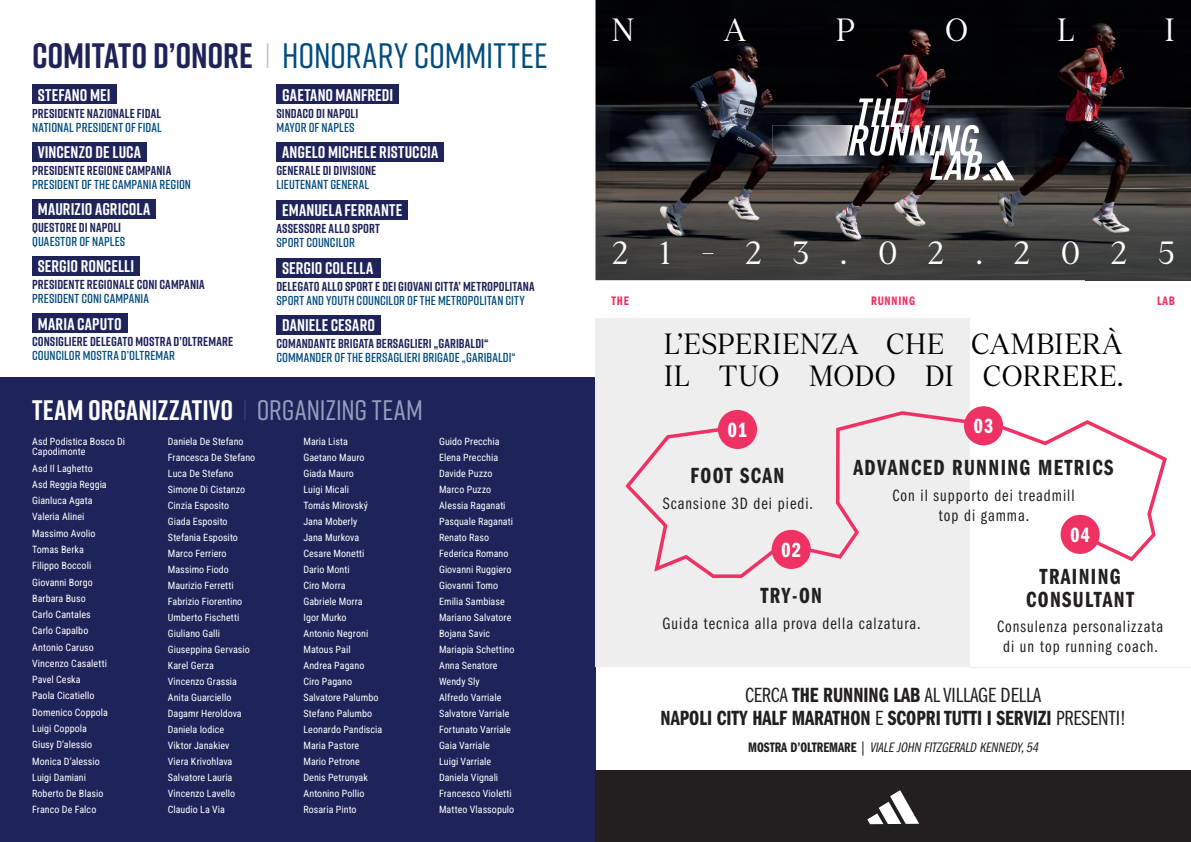
<style>
.page{position:relative;width:1191px;height:842px;background:#fff}
.page>*{position:absolute;margin:0;border:0;box-sizing:border-box;transform-origin:0 0}
.t1{font:500 35.3px "Rift";letter-spacing:-.005em;color:#014c7e}
.t2{font:300 31.2px "Denton";letter-spacing:.955em;color:#fff}
.t3{font:300 28.4px/31.2px "Denton";letter-spacing:.015em;color:#000001}
.t4{font:700 28.2px "Rift";letter-spacing:.01em;color:#fff}
.t5{font:22.7px/22.7px "ITC Franklin Gothic Std Dm Cp";letter-spacing:.06em;color:#231f20;text-align:center}
.t6{font:21.3px "ITC Franklin Gothic Std Dm Cp";color:#231f20}
.t7{font:21.3px "ITC Franklin Gothic Std Bk Cp";color:#231f20}
.t8{font:21.3px "ITC Franklin Gothic Std Dm Cp";letter-spacing:.06em;color:#fff}
.t9{font:17px/19.9px "ITC Franklin Gothic Std Bk Cp";letter-spacing:.06em;color:#231f20;text-align:center}
.t10{font:700 16.9px "Rift";letter-spacing:.005em;color:#fff}
.t11{font:italic 14.2px "ITC Franklin Gothic Std Bk Cp";color:#231f20}
.t12{font:700 13px "Rift";letter-spacing:.01em;color:#1e245a}
.t13{font:600 13px "Rift";letter-spacing:.005em;color:#014c7e}
.t14{font:12.8px "ITC Franklin Gothic Std Dm Cp";letter-spacing:.06em;color:#ef3163}
.t15{font:10px/16px "Roboto Condensed";letter-spacing:.005em;color:#fff}
.s1{font-weight:700;color:#1e245a}
.s2{font-weight:300;color:#bebdcf}
.s3{font-weight:300;color:#42426f}
.s4{font-weight:500;color:#959ebc}
.s5{font-family:"ITC Franklin Gothic Std Dm Cp"}
.s6{font-family:"ITC Franklin Gothic Std Bk Cp"}
.s7{font-family:"ITC Franklin Gothic Std Dm Cp";font-style:normal}
.s8{font-style:normal}
</style>
<div class="page">
<div style="left:32px;top:85px;width:84px;height:19px;background:#1e245a"></div>
<div style="left:276px;top:85px;width:123px;height:19px;background:#1e245a"></div>
<div style="left:32px;top:142px;width:115px;height:20px;background:#1e245a"></div>
<div style="left:276px;top:142px;width:168px;height:20px;background:#1e245a"></div>
<div style="left:32px;top:199px;width:124px;height:20px;background:#1e245a"></div>
<div style="left:276px;top:200px;width:132px;height:20px;background:#1e245a"></div>
<div style="left:276px;top:258px;width:105px;height:20px;background:#1e245a"></div>
<div style="left:276px;top:315px;width:105px;height:20px;background:#1e245a"></div>
<div style="left:32px;top:256px;width:108px;height:20px;background:#1e245a"></div>
<div style="left:32px;top:313px;width:96px;height:20px;background:#1e245a"></div>
<div style="left:0;top:377px;width:595px;height:465px;background:#1e245a"></div>
<img style="left:595px;top:1px;width:596px;height:279px">
<div style="left:595px;top:318px;width:374px;height:349px;background:#edeeed"></div>
<div style="left:595px;top:771px;width:596px;height:71px;background:#231f20"></div>
<div style="left:718px;top:410px;width:39px;height:39px;background:#ef3163;border-radius:50%"></div>
<div style="left:771px;top:530px;width:39px;height:39px;background:#ef3163;border-radius:50%"></div>
<div style="left:964px;top:406px;width:39px;height:39px;background:#ef3163;border-radius:50%"></div>
<svg style="left:625px;top:425px;width:155px;height:153px"></svg>
<svg style="left:802px;top:409px;width:171px;height:152px"></svg>
<svg style="left:993px;top:418px;width:174px;height:144px"></svg>
<svg style="left:867px;top:790px;width:52px;height:34px"></svg>
<img style="left:772px;top:125px;width:77px;height:30px">
<svg style="left:849px;top:98px;width:165px;height:82px"></svg>
<hr style="left:969px;top:667px;width:222px;height:1px;background:#edeeed">
<hr style="left:595px;top:0;width:596px;height:1px;background:#231f20">
<h1 class="t1" style="left:32px;top:30px;width:517px"><span class="s1">COMITATO D’ONORE</span> <span class="s2">I</span> HONORARY COMMITTEE</h1>
<h3 class="t10" style="left:38px;top:83px;width:74px">STEFANO MEI</h3>
<h3 class="t12" style="left:32px;top:104px;width:130px">PRESIDENTE NAZIONALE FIDAL</h3>
<h3 class="t13" style="left:32px;top:118px;width:131px">NATIONAL PRESIDENT OF FIDAL</h3>
<h3 class="t10" style="left:282px;top:83px;width:113px">GAETANO MANFREDI</h3>
<h3 class="t12" style="left:276px;top:104px;width:83px">SINDACO DI NAPOLI</h3>
<h3 class="t13" style="left:276px;top:118px;width:80px">MAYOR OF NAPLES</h3>
<h3 class="t10" style="left:38px;top:140px;width:105px">VINCENZO DE LUCA</h3>
<h3 class="t12" style="left:32px;top:161px;width:140px">PRESIDENTE REGIONE CAMPANIA</h3>
<h3 class="t13" style="left:32px;top:176px;width:160px">PRESIDENT OF THE CAMPANIA REGION</h3>
<h3 class="t10" style="left:282px;top:140px;width:158px">ANGELO MICHELE RISTUCCIA</h3>
<h3 class="t12" style="left:276px;top:161px;width:101px">GENERALE DI DIVISIONE</h3>
<h3 class="t13" style="left:276px;top:176px;width:94px">LIEUTENANT GENERAL</h3>
<h3 class="t10" style="left:38px;top:197px;width:114px">MAURIZIO AGRICOLA</h3>
<h3 class="t12" style="left:32px;top:218px;width:90px">QUESTORE DI NAPOLI</h3>
<h3 class="t13" style="left:32px;top:232px;width:95px">QUAESTOR OF NAPLES</h3>
<h3 class="t10" style="left:282px;top:198px;width:122px">EMANUELA FERRANTE</h3>
<h3 class="t12" style="left:276px;top:219px;width:105px">ASSESSORE ALLO SPORT</h3>
<h3 class="t13" style="left:276px;top:233px;width:80px">SPORT COUNCILOR</h3>
<h3 class="t10" style="left:282px;top:256px;width:93px">SERGIO COLELLA</h3>
<h3 class="t12" style="left:276px;top:277px;width:260px">DELEGATO ALLO SPORT E DEI GIOVANI CITTA’ METROPOLITANA</h3>
<h3 class="t13" style="left:276px;top:291px;width:250px">SPORT AND YOUTH COUNCILOR OF THE METROPOLITAN CITY</h3>
<h3 class="t10" style="left:282px;top:313px;width:94px">DANIELE CESARO</h3>
<h3 class="t12" style="left:276px;top:334px;width:214px">COMANDANTE BRIGATA BERSAGLIERI „GARIBALDI“</h3>
<h3 class="t13" style="left:276px;top:348px;width:240px">COMMANDER OF THE BERSAGLIERI BRIGADE „GARIBALDI“</h3>
<h3 class="t10" style="left:38px;top:254px;width:98px">SERGIO RONCELLI</h3>
<h3 class="t12" style="left:32px;top:275px;width:174px">PRESIDENTE REGIONALE CONI CAMPANIA</h3>
<h3 class="t13" style="left:32px;top:289px;width:118px">PRESIDENT CONI CAMPANIA</h3>
<h3 class="t10" style="left:38px;top:312px;width:85px">MARIA CAPUTO</h3>
<h3 class="t12" style="left:32px;top:332px;width:203px">CONSIGLIERE DELEGATO MOSTRA D’OLTREMARE</h3>
<h3 class="t13" style="left:32px;top:346px;width:144px">COUNCILOR MOSTRA D’OLTREMAR</h3>
<h3 class="t4" style="left:32px;top:390px;width:392px">TEAM ORGANIZZATIVO <span class="s3">I</span> <span class="s4">ORGANIZING TEAM</span></h3>
<p class="t15" style="left:32px;top:436px;width:94px;line-height:10.6px">Asd Podistica Bosco Di<br>Capodimonte</p>
<p class="t15" style="left:32px;top:460px;width:77px;line-height:16.3px">Asd Il Laghetto<br>Asd Reggia Reggia<br>Gianluca Agata<br>Valeria Alinei<br>Massimo Avolio<br>Tomas Berka<br>Filippo Boccoli<br>Giovanni Borgo<br>Barbara Buso<br>Carlo Cantales<br>Carlo Capalbo<br>Antonio Caruso<br>Vincenzo Casaletti<br>Pavel Ceska<br>Paola Cicatiello<br>Domenico Coppola<br>Luigi Coppola<br>Giusy D’alessio<br>Monica D’alessio<br>Luigi Damiani<br>Roberto De Blasio<br>Franco De Falco</p>
<p class="t15" style="left:168px;top:433px;width:89px">Daniela De Stefano<br>Francesca De Stefano<br>Luca De Stefano<br>Simone Di Cistanzo<br>Cinzia Esposito<br>Giada Esposito<br>Stefania Esposito<br>Marco Ferriero<br>Massimo Fiodo<br>Maurizio Ferretti<br>Fabrizio Fiorentino<br>Umberto Fischetti<br>Giuliano Galli<br>Giuseppina Gervasio<br>Karel Gerza<br>Vincenzo Grassia<br>Anita Guarciello<br>Dagamr Heroldova<br>Daniela Iodice<br>Viktor Janakiev<br>Viera Krivohlava<br>Salvatore Lauria<br>Vincenzo Lavello<br>Claudio La Via</p>
<p class="t15" style="left:303px;top:433px;width:80px">Maria Lista<br>Gaetano Mauro<br>Giada Mauro<br>Luigi Micali<br>Tomás Mirovský<br>Jana Moberly<br>Jana Murkova<br>Cesare Monetti<br>Dario Monti<br>Ciro Morra<br>Gabriele Morra<br>Igor Murko<br>Antonio Negroni<br>Matous Pail<br>Andrea Pagano<br>Ciro Pagano<br>Salvatore Palumbo<br>Stefano Palumbo<br>Leonardo Pandiscia<br>Maria Pastore<br>Mario Petrone<br>Denis Petrunyak<br>Antonino Pollio<br>Rosaria Pinto</p>
<p class="t15" style="left:439px;top:433px;width:77px">Guido Precchia<br>Elena Precchia<br>Davide Puzzo<br>Marco Puzzo<br>Alessia Raganati<br>Pasquale Raganati<br>Renato Raso<br>Federica Romano<br>Giovanni Ruggiero<br>Giovanni Tomo<br>Emilia Sambiase<br>Mariano Salvatore<br>Bojana Savic<br>Mariapia Schettino<br>Anna Senatore<br>Wendy Sly<br>Alfredo Varriale<br>Salvatore Varriale<br>Fortunato Varriale<br>Gaia Varriale<br>Luigi Varriale<br>Daniela Vignali<br>Francesco Violetti<br>Matteo Vlassopulo</p>
<h2 class="t2" style="left:611px;top:11px;width:25px">N</h2>
<h2 class="t2" style="left:723px;top:11px;width:24px">A</h2>
<h2 class="t2" style="left:835px;top:11px;width:21px">P</h2>
<h2 class="t2" style="left:945px;top:11px;width:25px">O</h2>
<h2 class="t2" style="left:1057px;top:11px;width:19px">L</h2>
<h2 class="t2" style="left:1164px;top:11px;width:12px">I</h2>
<h2 class="t2" style="left:611px;top:234px;width:565px">21-23.02.2025</h2>
<p class="t14" style="left:611px;top:294px;width:19px">THE</p>
<p class="t14" style="left:871px;top:294px;width:45px">RUNNING</p>
<p class="t14" style="left:1157px;top:294px;width:19px">LAB</p>
<h3 class="t3" style="left:664px;top:328px;width:462px">L’ESPERIENZA CHE CAMBIERÀ<br>IL TUO MODO DI CORRERE.</h3>
<h3 class="t8" style="left:728px;top:418px;width:21px">01</h3>
<h3 class="t5" style="left:690px;top:464px;width:95px">FOOT SCAN</h3>
<h3 class="t9" style="left:663px;top:493px;width:152px">Scansione 3D dei piedi.</h3>
<h3 class="t8" style="left:781px;top:538px;width:21px">02</h3>
<h3 class="t5" style="left:760px;top:584px;width:63px">TRY-ON</h3>
<h3 class="t9" style="left:662px;top:613px;width:259px">Guida tecnica alla prova della calzatura.</h3>
<h3 class="t8" style="left:973px;top:414px;width:21px">03</h3>
<h3 class="t5" style="left:853px;top:457px;width:261px">ADVANCED RUNNING METRICS</h3>
<h3 class="t9" style="left:892px;top:486px;width:184px">Con il supporto dei treadmill top di gamma.</h3>
<h3 class="t8" style="left:1070px;top:523px;width:21px">04</h3>
<h3 class="t5" style="left:1026px;top:565px;width:110px">TRAINING<br>CONSULTANT</h3>
<h3 class="t9" style="left:997px;top:617px;width:167px">Consulenza personalizzata di un top running coach.</h3>
<h3 class="t7" style="left:745px;top:683px;width:297px">CERCA <span class="s5">THE RUNNING LAB</span> AL VILLAGE DELLA</h3>
<h3 class="t6" style="left:660px;top:706px;width:467px">NAPOLI CITY HALF MARATHON <span class="s6">E</span> SCOPRI TUTTI I SERVIZI <span class="s6">PRESENTI!</span></h3>
<h3 class="t11" style="left:748px;top:739px;width:294px"><span class="s7">M O S T R A D ’ O LT R E M A R E</span> <span class="s8">|</span> VIALE JOHN FITZGERALD KENNEDY,54</h3>
</div>
